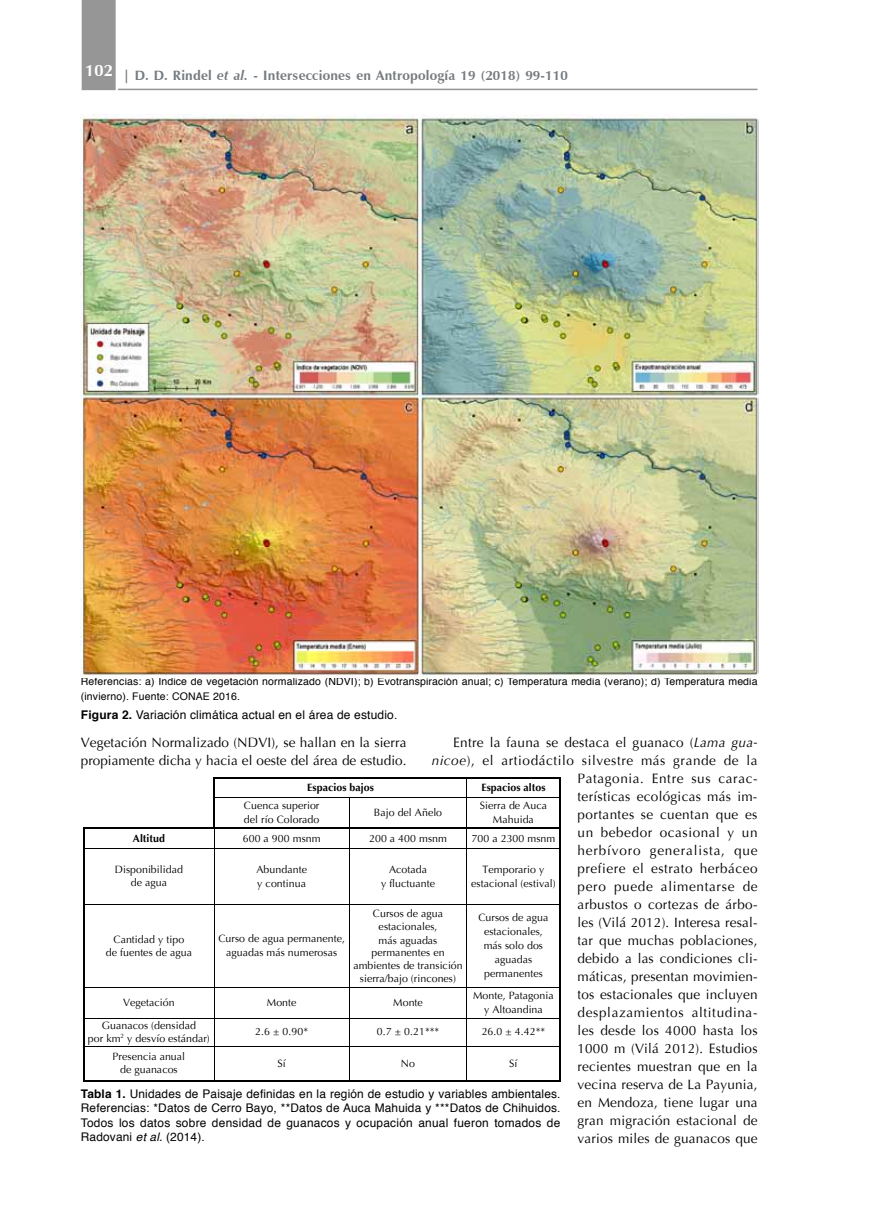
<style>
.page{position:relative;width:881px;height:1229px;background:#fff}
.page>*{position:absolute;margin:0;border:0;box-sizing:border-box;transform-origin:0 0}
.t1{font:13.5px/18px "Optima";letter-spacing:.015em;color:#000;text-align:right}
.t2{font:700 13.5px "Zapf Humanist 601 BT";letter-spacing:.015em;color:#767b7f}
.t3{font:12px "Helvetica";letter-spacing:.015em;color:#000}
.t4{font:11.85px/14.2px "Helvetica";letter-spacing:.02em;color:#000;text-align:justify}
.t5{font:10.5px/14px "Optima";letter-spacing:.005em;color:#000;text-align:center}
.t6{font:10.5px/14.4px "Helvetica";letter-spacing:.015em;color:#000}
.t7{font:700 10.5px "Optima";letter-spacing:.005em;color:#000}
.s1{font-style:italic}
.s2{font-weight:700}
</style>
<div class="page">
<hr style="left:118px;top:89px;width:639px;height:1px;background:#969696">
<div style="left:82px;top:0;width:34px;height:90px;background:#969696"></div>
<img style="left:81px;top:115px;width:676px;height:563px">
<hr style="left:215px;top:777px;width:251px;height:1px;background:#000">
<hr style="left:468px;top:777px;width:90px;height:1px;background:#000">
<svg style="left:213px;top:777px;width:2px;height:21px"></svg>
<hr style="left:215px;top:797px;width:133px;height:1px;background:#000">
<hr style="left:349px;top:797px;width:117px;height:1px;background:#000">
<hr style="left:467px;top:797px;width:91px;height:1px;background:#000">
<svg style="left:558px;top:777px;width:2px;height:21px"></svg>
<hr style="left:213px;top:798px;width:2px;height:29px;background:#000">
<hr style="left:558px;top:798px;width:2px;height:29px;background:#000">
<hr style="left:86px;top:827px;width:127px;height:2px;background:#000">
<hr style="left:216px;top:827px;width:132px;height:2px;background:#000">
<hr style="left:350px;top:827px;width:116px;height:2px;background:#000">
<hr style="left:468px;top:827px;width:90px;height:2px;background:#000">
<svg style="left:83px;top:827px;width:3px;height:21px"></svg>
<hr style="left:84px;top:848px;width:130px;height:1px;background:#000">
<svg style="left:213px;top:827px;width:3px;height:21px"></svg>
<hr style="left:214px;top:848px;width:134px;height:1px;background:#000">
<svg style="left:348px;top:797px;width:2px;height:51px"></svg>
<hr style="left:349px;top:848px;width:117px;height:1px;background:#000">
<svg style="left:466px;top:777px;width:2px;height:71px"></svg>
<hr style="left:467px;top:848px;width:91px;height:1px;background:#000">
<svg style="left:558px;top:827px;width:2px;height:21px"></svg>
<hr style="left:83px;top:848px;width:1px;height:56px;background:#000">
<hr style="left:214px;top:848px;width:1px;height:56px;background:#000">
<hr style="left:348px;top:848px;width:1px;height:56px;background:#000">
<hr style="left:466px;top:848px;width:1px;height:56px;background:#000">
<hr style="left:558px;top:848px;width:2px;height:56px;background:#000">
<hr style="left:84px;top:904px;width:130px;height:1px;background:#000">
<hr style="left:214px;top:904px;width:134px;height:1px;background:#000">
<hr style="left:349px;top:904px;width:117px;height:1px;background:#000">
<hr style="left:467px;top:904px;width:91px;height:1px;background:#000">
<hr style="left:83px;top:904px;width:1px;height:83px;background:#000">
<hr style="left:214px;top:904px;width:1px;height:83px;background:#000">
<hr style="left:348px;top:904px;width:1px;height:83px;background:#000">
<hr style="left:466px;top:904px;width:1px;height:83px;background:#000">
<hr style="left:558px;top:904px;width:2px;height:83px;background:#000">
<hr style="left:84px;top:987px;width:130px;height:1px;background:#000">
<hr style="left:214px;top:987px;width:134px;height:1px;background:#000">
<hr style="left:349px;top:987px;width:117px;height:1px;background:#000">
<hr style="left:467px;top:987px;width:91px;height:1px;background:#000">
<hr style="left:83px;top:988px;width:1px;height:30px;background:#000">
<hr style="left:214px;top:988px;width:1px;height:30px;background:#000">
<hr style="left:348px;top:988px;width:1px;height:30px;background:#000">
<hr style="left:466px;top:988px;width:1px;height:30px;background:#000">
<hr style="left:558px;top:988px;width:2px;height:30px;background:#000">
<hr style="left:84px;top:1018px;width:130px;height:1px;background:#000">
<hr style="left:214px;top:1018px;width:134px;height:1px;background:#000">
<hr style="left:349px;top:1018px;width:117px;height:1px;background:#000">
<hr style="left:467px;top:1018px;width:91px;height:1px;background:#000">
<hr style="left:558px;top:1018px;width:2px;height:28px;background:#000">
<svg style="left:83px;top:1018px;width:1px;height:29px"></svg>
<hr style="left:84px;top:1046px;width:130px;height:1px;background:#000">
<svg style="left:214px;top:1019px;width:1px;height:27px"></svg>
<hr style="left:214px;top:1046px;width:134px;height:1px;background:#000">
<hr style="left:349px;top:1046px;width:117px;height:1px;background:#000">
<svg style="left:466px;top:1018px;width:1px;height:29px"></svg>
<hr style="left:467px;top:1046px;width:91px;height:1px;background:#000">
<hr style="left:83px;top:1047px;width:1px;height:33px;background:#000">
<hr style="left:84px;top:1080px;width:130px;height:2px;background:#000">
<hr style="left:214px;top:1047px;width:1px;height:33px;background:#000">
<hr style="left:215px;top:1080px;width:133px;height:2px;background:#000">
<hr style="left:348px;top:1047px;width:1px;height:33px;background:#000">
<hr style="left:350px;top:1080px;width:116px;height:2px;background:#000">
<hr style="left:466px;top:1047px;width:1px;height:33px;background:#000">
<hr style="left:468px;top:1080px;width:90px;height:2px;background:#000">
<hr style="left:558px;top:1047px;width:2px;height:33px;background:#000">
<p class="t2" style="left:85px;top:67px;width:484px"><sup>102</sup> | D. D. Rindel <span class="s1">et al.</span> - Intersecciones en Antropología 19 (2018) 99-110</p>
<p class="t6" style="left:81px;top:675px;width:678px">Referencias: a) Índice de vegetación normalizado (NDVI); b) Evotranspiración anual; c) Temperatura media (verano); d) Temperatura media (invierno). Fuente: CONAE 2016.</p>
<p class="t3" style="left:81px;top:705px;width:318px"><span class="s2">Figura 2.</span> Variación climática actual en el área de estudio.</p>
<p class="t1" style="left:81px;top:734px;width:327px;text-align:left">Vegetación Normalizado (NDVI), se hallan en la sierra propiamente dicha y hacia el oeste del área de estudio.</p>
<p class="t1" style="left:432px;top:734px;width:327px">Entre la fauna se destaca el guanaco (<span class="s1">Lama gua&shy;nicoe</span>), el artiodáctilo silvestre más grande de la<br>Patagonia. Entre sus carac-<br>terísticas ecológicas más im-<br>portantes se cuentan que es<br>un bebedor ocasional y un<br>herbívoro generalista, que<br>prefiere el estrato herbáceo<br>pero puede alimentarse de<br>arbustos o cortezas de árbo-<br>les (Vilá 2012). Interesa resal-<br>tar que muchas poblaciones,<br>debido a las condiciones cli-<br>máticas, presentan movimien-<br>tos estacionales que incluyen<br>desplazamientos altitudina-<br>les desde los 4000 hasta los<br>1000 m (Vilá 2012). Estudios<br>recientes muestran que en la<br>vecina reserva de La Payunia,<br>en Mendoza, tiene lugar una<br>gran migración estacional de<br>varios miles de guanacos que</p>
<p class="t7" style="left:307px;top:781px;width:68px">Espacios bajos</p>
<p class="t7" style="left:481px;top:781px;width:66px">Espacios altos</p>
<p class="t5" style="left:244px;top:799px;width:77px;text-align:left">Cuenca superior del río Colorado</p>
<p class="t5" style="left:374px;top:805px;width:70px">Bajo del Añelo</p>
<p class="t5" style="left:479px;top:799px;width:69px">Sierra de Auca<br>Mahuida</p>
<p class="t7" style="left:133px;top:832px;width:34px">Altitud</p>
<p class="t5" style="left:243px;top:831px;width:79px">600 a 900 msnm</p>
<p class="t5" style="left:369px;top:831px;width:79px">200 a 400 msnm</p>
<p class="t5" style="left:471px;top:831px;width:85px">700 a 2300 msnm</p>
<p class="t5" style="left:115px;top:863px;width:70px;line-height:12.9px">Disponibilidad de agua</p>
<p class="t5" style="left:256px;top:862px;width:52px;text-align:left">Abundante y continua</p>
<p class="t5" style="left:381px;top:862px;width:56px">Acotada<br>y fluctuante</p>
<p class="t5" style="left:471px;top:862px;width:86px">Temporario y estacional (estival)</p>
<p class="t5" style="left:373px;top:907px;width:72px;line-height:12.9px">Cursos de agua estacionales,</p>
<p class="t5" style="left:353px;top:934px;width:111px;line-height:12.6px">más aguadas permanentes en ambientes de transición sierra/bajo (rincones)</p>
<p class="t5" style="left:478px;top:911px;width:72px">Cursos de agua estacionales, más solo dos aguadas permanentes</p>
<p class="t5" style="left:106px;top:933px;width:88px;line-height:12.9px">Cantidad y tipo<br>de fuentes de agua</p>
<p class="t5" style="left:218px;top:932px;width:128px">Curso de agua permanente, aguadas más numerosas</p>
<p class="t5" style="left:123px;top:996px;width:53px">Vegetación</p>
<p class="t5" style="left:267px;top:996px;width:31px">Monte</p>
<p class="t5" style="left:393px;top:996px;width:31px">Monte</p>
<p class="t5" style="left:473px;top:989px;width:82px">Monte, Patagonia y Altoandina</p>
<p class="t5" style="left:88px;top:1019px;width:123px;line-height:12.9px">Guanacos (densidad<br>por km<sup>2</sup> y desvío estándar)</p>
<p class="t5" style="left:255px;top:1025px;width:54px">2.6 ± 0.90*</p>
<p class="t5" style="left:377px;top:1025px;width:64px">0.7 ± 0.21***</p>
<p class="t5" style="left:481px;top:1025px;width:65px">26.0 ± 4.42**</p>
<p class="t5" style="left:113px;top:1050px;width:74px;line-height:12.9px">Presencia anual de guanacos</p>
<p class="t5" style="left:277px;top:1056px;width:10px">Sí</p>
<p class="t5" style="left:401px;top:1056px;width:16px">No</p>
<p class="t5" style="left:509px;top:1056px;width:10px">Sí</p>
<p class="t4" style="left:81px;top:1087px;width:481px"><span class="s2">Tabla 1.</span> Unidades de Paisaje definidas en la región de estudio y variables ambientales.<br>Referencias: *Datos de Cerro Bayo, **Datos de Auca Mahuida y ***Datos de Chihuidos.<br>Todos los datos sobre densidad de guanacos y ocupación anual fueron tomados de Radovani <span class="s1">et al.</span> (2014).</p>
</div>
